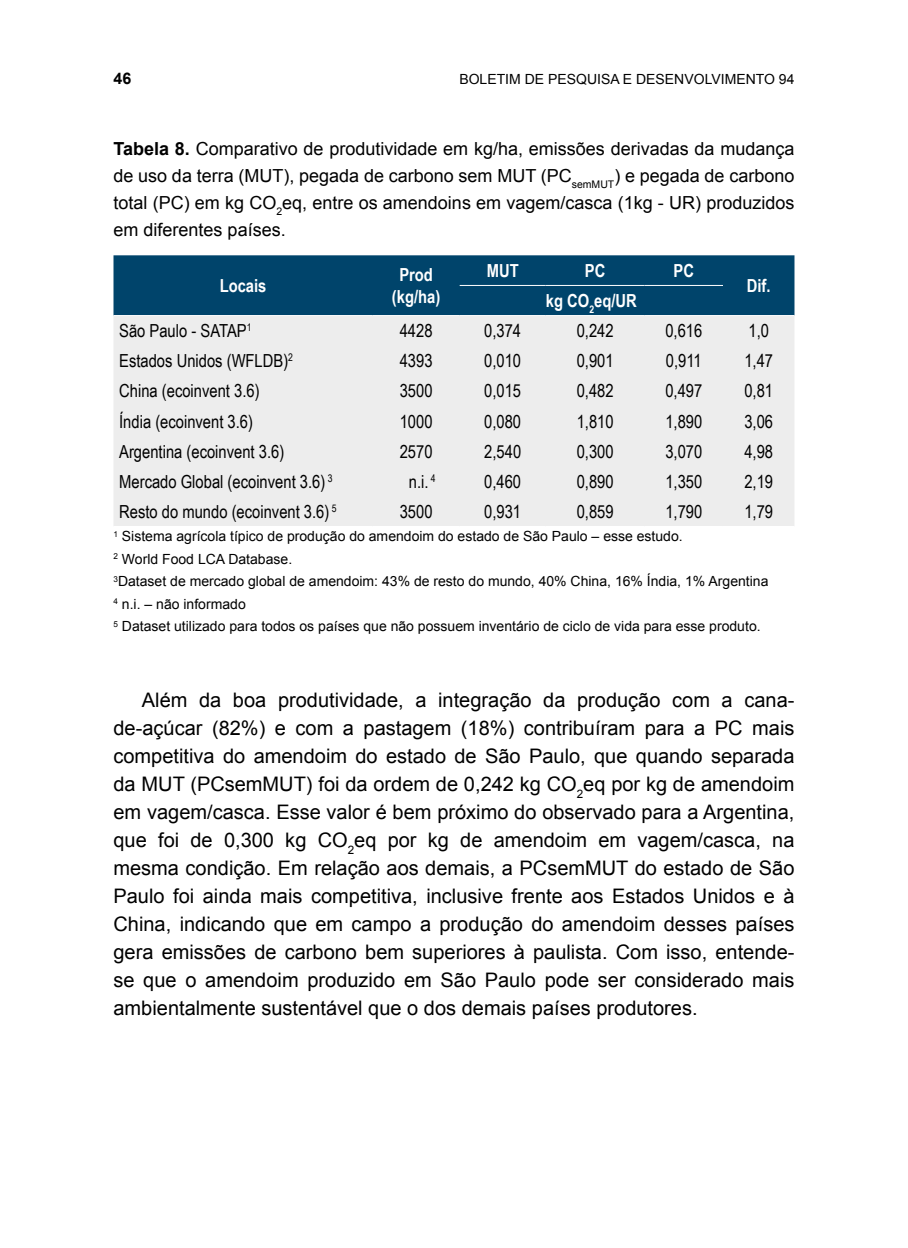
<style>
.page{position:relative;width:908px;height:1248px;background:#fff}
.page>*{position:absolute;margin:0;border:0;box-sizing:border-box;transform-origin:0 0}
.t1{font:20px/28px "Arial";color:#000;text-align:justify}
.t2{font:18px "Arial Narrow";color:#000}
.t3{font:18px/27px "Arial";color:#000;text-align:justify}
.t4{font:700 18px/21.6px "Arial Narrow";color:#fff;text-align:center}
.t5{font:700 16px "Arial";color:#000}
.t6{font:14px/22.4px "Arial";color:#000}
.s1{font-weight:700}
</style>
<div class="page">
<div style="left:113px;top:255px;width:681px;height:60px;background:#00446b"></div>
<div style="left:114px;top:316px;width:680px;height:210px;background:#ededed"></div>
<hr style="left:459px;top:285px;width:86px;height:1px;background:#fff">
<hr style="left:545px;top:285px;width:99px;height:1px;background:#fff">
<hr style="left:644px;top:285px;width:78px;height:1px;background:#fff">
<p class="t5" style="left:113px;top:67px;width:19px">46</p>
<p class="t6" style="left:459px;top:67px;width:336px">BOLETIM DE PESQUISA E DESENVOLVIMENTO 94</p>
<p class="t3" style="left:113px;top:135px;width:682px"><span class="s1">Tabela 8.</span> Comparativo de produtividade em kg/ha, emissões derivadas da mudança de uso da terra (MUT), pegada de carbono sem MUT (PC<sub>semMUT</sub>) e pegada de carbono total (PC) em kg CO<sub>2</sub>eq, entre os amendoins em vagem/casca (1kg - UR) produzidos em diferentes países.</p>
<p class="t4" style="left:219px;top:274px;width:48px">Locais</p>
<p class="t4" style="left:392px;top:263px;width:50px">Prod (kg/ha)</p>
<p class="t4" style="left:486px;top:259px;width:33px">MUT</p>
<p class="t4" style="left:584px;top:259px;width:22px">PC</p>
<p class="t4" style="left:673px;top:259px;width:22px">PC</p>
<p class="t4" style="left:746px;top:274px;width:25px">Dif.</p>
<p class="t4" style="left:545px;top:289px;width:92px">kg CO<sub>2</sub>eq/UR</p>
<p class="t2" style="left:119px;top:317px;width:134px">São Paulo - SATAP<sup>1</sup></p>
<p class="t2" style="left:399px;top:317px;width:34px">4428</p>
<p class="t2" style="left:484px;top:317px;width:38px">0,374</p>
<p class="t2" style="left:576px;top:317px;width:38px">0,242</p>
<p class="t2" style="left:665px;top:317px;width:38px">0,616</p>
<p class="t2" style="left:748px;top:317px;width:22px">1,0</p>
<p class="t2" style="left:119px;top:348px;width:175px">Estados Unidos (WFLDB)<sup>2</sup></p>
<p class="t2" style="left:399px;top:348px;width:34px">4393</p>
<p class="t2" style="left:484px;top:348px;width:38px">0,010</p>
<p class="t2" style="left:576px;top:348px;width:38px">0,901</p>
<p class="t2" style="left:665px;top:348px;width:37px">0,911</p>
<p class="t2" style="left:744px;top:348px;width:30px">1,47</p>
<p class="t2" style="left:119px;top:378px;width:142px">China (ecoinvent 3.6)</p>
<p class="t2" style="left:399px;top:378px;width:34px">3500</p>
<p class="t2" style="left:484px;top:378px;width:38px">0,015</p>
<p class="t2" style="left:576px;top:378px;width:38px">0,482</p>
<p class="t2" style="left:665px;top:378px;width:38px">0,497</p>
<p class="t2" style="left:744px;top:378px;width:30px">0,81</p>
<p class="t2" style="left:119px;top:408px;width:135px">Índia (ecoinvent 3.6)</p>
<p class="t2" style="left:399px;top:408px;width:34px">1000</p>
<p class="t2" style="left:484px;top:408px;width:38px">0,080</p>
<p class="t2" style="left:576px;top:408px;width:38px">1,810</p>
<p class="t2" style="left:665px;top:408px;width:38px">1,890</p>
<p class="t2" style="left:744px;top:408px;width:30px">3,06</p>
<p class="t2" style="left:119px;top:438px;width:166px">Argentina (ecoinvent 3.6)</p>
<p class="t2" style="left:399px;top:438px;width:34px">2570</p>
<p class="t2" style="left:484px;top:438px;width:38px">2,540</p>
<p class="t2" style="left:576px;top:438px;width:38px">0,300</p>
<p class="t2" style="left:665px;top:438px;width:38px">3,070</p>
<p class="t2" style="left:744px;top:438px;width:30px">4,98</p>
<p class="t2" style="left:119px;top:468px;width:215px">Mercado Global (ecoinvent 3.6) <sup>3</sup></p>
<p class="t2" style="left:408px;top:468px;width:28px">n.i. <sup>4</sup></p>
<p class="t2" style="left:484px;top:468px;width:38px">0,460</p>
<p class="t2" style="left:576px;top:468px;width:38px">0,890</p>
<p class="t2" style="left:665px;top:468px;width:38px">1,350</p>
<p class="t2" style="left:744px;top:468px;width:30px">2,19</p>
<p class="t2" style="left:119px;top:498px;width:219px">Resto do mundo (ecoinvent 3.6) <sup>5</sup></p>
<p class="t2" style="left:399px;top:498px;width:34px">3500</p>
<p class="t2" style="left:484px;top:498px;width:38px">0,931</p>
<p class="t2" style="left:576px;top:498px;width:38px">0,859</p>
<p class="t2" style="left:665px;top:498px;width:38px">1,790</p>
<p class="t2" style="left:744px;top:498px;width:30px">1,79</p>
<p class="t6" style="left:113px;top:525px;width:656px"><sup>1</sup> Sistema agrícola típico de produção do amendoim do estado de São Paulo – esse estudo.<br><sup>2</sup> World Food LCA Database.<br><sup>3</sup>Dataset de mercado global de amendoim: 43% de resto do mundo, 40% China, 16% Índia, 1% Argentina <sup>4</sup> n.i. – não informado<br><sup>5</sup> Dataset utilizado para todos os países que não possuem inventário de ciclo de vida para esse produto.</p>
<p class="t1" style="left:113px;top:686px;width:682px;text-indent:28px">Além da boa produtividade, a integração da produção com a cana&shy;de-açúcar (82%) e com a pastagem (18%) contribuíram para a PC mais competitiva do amendoim do estado de São Paulo, que quando separada da MUT (PCsemMUT) foi da ordem de 0,242 kg CO<sub>2</sub>eq por kg de amendoim em vagem/casca. Esse valor é bem próximo do observado para a Argentina, que foi de 0,300 kg CO<sub>2</sub>eq por kg de amendoim em vagem/casca, na mesma condição. Em relação aos demais, a PCsemMUT do estado de São Paulo foi ainda mais competitiva, inclusive frente aos Estados Unidos e à China, indicando que em campo a produção do amendoim desses países gera emissões de carbono bem superiores à paulista. Com isso, entende&shy;se que o amendoim produzido em São Paulo pode ser considerado mais ambientalmente sustentável que o dos demais países produtores.</p>
</div>
